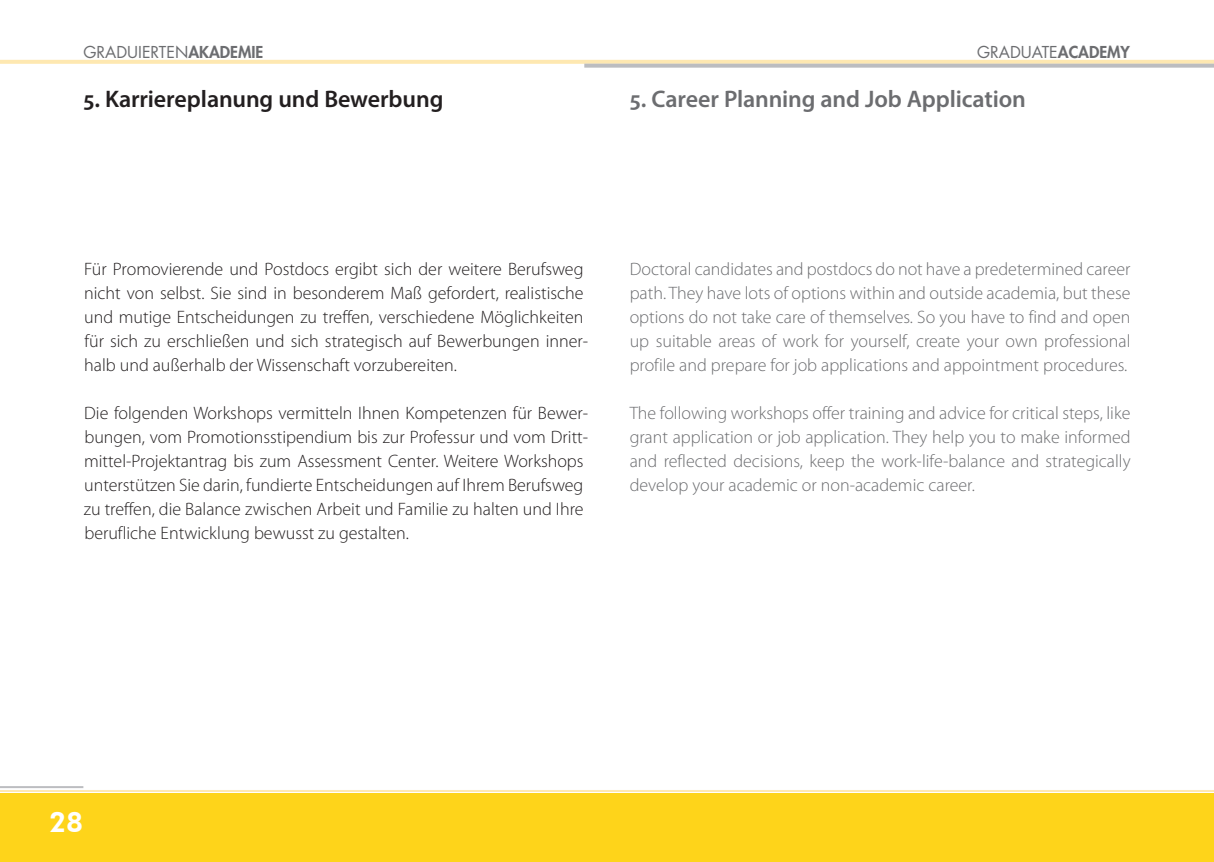
<style>
.page{position:relative;width:1214px;height:862px;background:#fff}
.page>*{position:absolute;margin:0;border:0;box-sizing:border-box;transform-origin:0 0}
.t1{font:800 28px "Futura BT";color:#fff}
.t2{font:600 24px "Myriad Pro";letter-spacing:-.005em;color:#6c6d70}
.t3{font:600 24px "Myriad Pro";letter-spacing:-.005em;color:#231f20}
.t4{font:300 18px/24px "Myriad Pro";color:#231f20}
.t5{font:300 18px/24px "Myriad Pro";color:#6c6d70;text-align:justify}
.t6{font:16px "Futura Std";color:#6c6d70}
.s1{font-weight:800}
</style>
<div class="page">
<div style="left:0;top:794px;width:1213px;height:68px;background:#fed41a"></div>
<svg style="left:0;top:60px;width:1213px;height:4px;background:#fae6b4"></svg>
<svg style="left:584px;top:64px;width:629px;height:4px;background:#c1c2c5"></svg>
<hr style="left:0;top:790px;width:1213px;height:2px;background:#fee8b1">
<hr style="left:0;top:786px;width:83px;height:2px;background:#bcbdc0">
<p class="t6" style="left:83px;top:42px;width:181px">GRADUIERTEN<span class="s1">AKADEMIE</span></p>
<p class="t6" style="left:976px;top:42px;width:154px">GRADUATE<span class="s1">ACADEMY</span></p>
<h2 class="t3" style="left:83px;top:84px;width:361px">5. Karriereplanung und Bewerbung</h2>
<h2 class="t2" style="left:629px;top:84px;width:397px">5. Career Planning and Job Application</h2>
<p class="t4" style="left:84px;top:257px;width:505px">Für Promovierende und Postdocs ergibt sich der weitere Berufsweg nicht von selbst. Sie sind in besonderem Maß gefordert, realistische und mutige Entscheidungen zu treffen, verschiedene Möglichkeiten für sich zu erschließen und sich strategisch auf Bewerbungen inner&shy;halb und außerhalb der Wissenschaft vorzubereiten.</p>
<p class="t4" style="left:84px;top:401px;width:505px">Die folgenden Workshops vermitteln Ihnen Kompetenzen für Bewer&shy;bungen, vom Promotionsstipendium bis zur Professur und vom Dritt&shy;mittel-Projektantrag bis zum Assessment Center. Weitere Workshops unterstützen Sie darin, fundierte Entscheidungen auf Ihrem Berufsweg zu treffen, die Balance zwischen Arbeit und Familie zu halten und Ihre berufliche Entwicklung bewusst zu gestalten.</p>
<p class="t5" style="left:629px;top:257px;width:502px">Doctoral candidates and postdocs do not have a predetermined career path. They have lots of options within and outside academia, but these options do not take care of themselves. So you have to find and open up suitable areas of work for yourself, create your own professional profile and prepare for job applications and appointment procedures.</p>
<p class="t5" style="left:629px;top:401px;width:502px">The following workshops offer training and advice for critical steps, like grant application or job application. They help you to make informed and reflected decisions, keep the work-life-balance and strategically develop your academic or non-academic career.</p>
<h1 class="t1" style="left:49px;top:805px;width:36px">28</h1>
</div>
